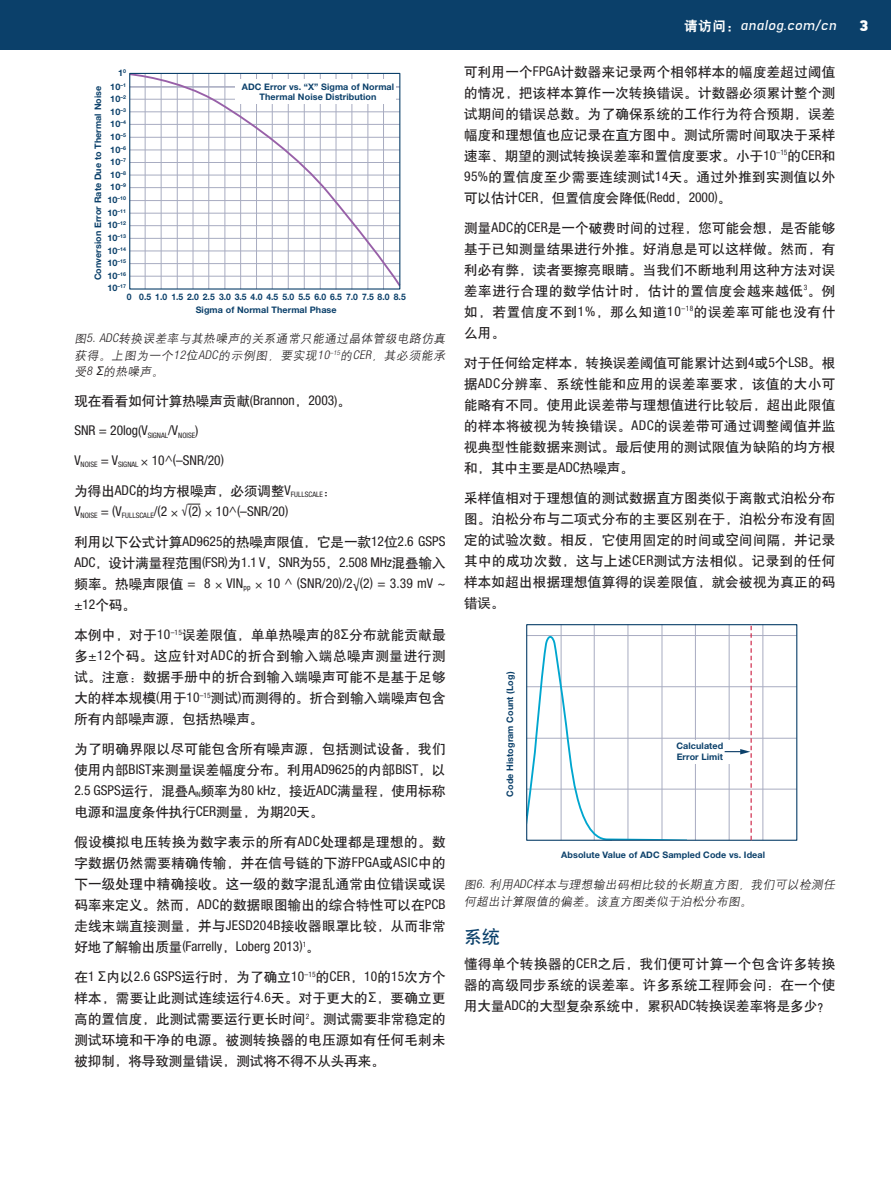
<style>
.page{position:relative;width:891px;height:1188px;background:#fff}
.page>*{position:absolute;margin:0;border:0;box-sizing:border-box;transform-origin:0 0}
.Heading_One{font:18px "H Yb 1 gj";color:#0b406a}
.t1{font:900 15px "Azbuka Std";color:#fff}
.Body_Copy{font:13.5px/21px "H Yb 1 gj";letter-spacing:.02em;color:#231f20;text-align:justify}
.Body_Copy-2{font:condensed 13.5px/21px "Helvetica Neue LT Std";color:#231f20}
.Body_Copy-3{font:13.5px "H Yb 1 gj";color:#231f20}
.t2{font:italic 500 13.5px "Azbuka Std";letter-spacing:.05em;color:#fff}
.Captions{font:italic 12px/16.5px "H Yg 2 gj";color:#231f20;text-align:justify}
.t3{font:condensed 12px "Helvetica Neue LT Std";color:#231f20}
.t4{font:700 9px/10.8px "Helvetica Neue LT Std";letter-spacing:.01em;color:#0b406a;text-align:center}
.t5{font:700 9px "Helvetica Neue LT Std";letter-spacing:.01em;color:#0b406a;scale:.95 1}
.t6{font:700 5.25px "Helvetica Neue LT Std";letter-spacing:.01em;color:#0b406a}
.s1{font-size:9px}
.s2{font-family:"Helvetica Neue LT Std";font-weight:300;font-stretch:condensed}
.s3{font-family:"Arial"}
.s4{font-family:"Helvetica Neue LT Std";font-stretch:condensed}
.s5{font-family:"H Yb 1 gj";font-stretch:normal}
.s6{font-family:"H Yb 2 gj";font-weight:400;font-style:normal}
</style>
<div class="page">
<div style="left:0;top:0;width:891px;height:50px;background:#0b406a"></div>
<svg style="left:130px;top:72px;width:271px;height:217px"></svg>
<div style="left:129px;top:73px;width:271px;height:217px;border:1px solid #0b406a"></div>
<div style="left:236px;top:79px;width:160px;height:25px;background:#fff"></div>
<hr style="left:561px;top:624px;width:1px;height:216px;background:#a8acc1">
<hr style="left:594px;top:624px;width:1px;height:216px;background:#a8acc1">
<hr style="left:628px;top:624px;width:1px;height:216px;background:#a8acc1">
<hr style="left:662px;top:624px;width:1px;height:216px;background:#a8acc1">
<hr style="left:695px;top:624px;width:1px;height:216px;background:#a8acc1">
<hr style="left:763px;top:624px;width:1px;height:216px;background:#a8acc1">
<hr style="left:527px;top:635px;width:270px;height:1px;background:#a8acc1">
<hr style="left:527px;top:686px;width:270px;height:1px;background:#a8acc1">
<hr style="left:527px;top:789px;width:270px;height:1px;background:#a8acc1">
<hr style="left:527px;top:738px;width:270px;height:1px;background:#a8acc1">
<svg style="left:528px;top:631px;width:161px;height:208px"></svg>
<div style="left:693px;top:740px;width:49px;height:24px;background:#fff"></div>
<div style="left:526px;top:624px;width:271px;height:217px;border:1px solid #0b406a"></div>
<svg style="left:725px;top:624px;width:27px;height:216px"></svg>
<svg style="left:187px;top:504px;width:13px;height:1px"></svg>
<p class="t4" style="left:118px;top:68px;width:10px">1<sup>0</sup></p>
<p class="t4" style="left:110px;top:81px;width:17px">10<sup>–1</sup></p>
<p class="t4" style="left:92px;top:280px;width:196px;rotate:-90deg">Conversion Error Rate Due to Thermal Noise</p>
<p class="t4" style="left:242px;top:81px;width:154px">ADC Error vs. “X” Sigma of Normal<br>Thermal Noise Distribution</p>
<p class="t4" style="left:110px;top:93px;width:17px">10<sup>–2</sup></p>
<p class="t4" style="left:110px;top:106px;width:17px">10<sup>–3</sup></p>
<p class="t4" style="left:110px;top:118px;width:17px">10<sup>–4</sup></p>
<p class="t4" style="left:110px;top:131px;width:17px">10<sup>–5</sup></p>
<p class="t4" style="left:110px;top:144px;width:17px">10<sup>–6</sup></p>
<p class="t4" style="left:110px;top:157px;width:17px">10<sup>–7</sup></p>
<p class="t4" style="left:110px;top:169px;width:17px">10<sup>–8</sup></p>
<p class="t4" style="left:110px;top:182px;width:17px">10<sup>–9</sup></p>
<p class="t6" style="left:107px;top:195px;width:20px"><span class="s1">10</span>–10</p>
<p class="t6" style="left:107px;top:208px;width:20px"><span class="s1">10</span>–11</p>
<p class="t6" style="left:107px;top:220px;width:20px"><span class="s1">10</span>–12</p>
<p class="t6" style="left:107px;top:233px;width:20px"><span class="s1">10</span>–13</p>
<p class="t6" style="left:107px;top:246px;width:20px"><span class="s1">10</span>–14</p>
<p class="t6" style="left:107px;top:258px;width:20px"><span class="s1">10</span>–15</p>
<p class="t6" style="left:107px;top:271px;width:20px"><span class="s1">10</span>–16</p>
<p class="t6" style="left:107px;top:283px;width:20px"><span class="s1">10</span>–17</p>
<p class="t5" style="left:127px;top:291px;width:295px">0 0.5 1.0 1.5 2.0 2.5 3.0 3.5 4.0 4.5 5.0 5.5 6.0 6.5 7.0 7.5 8.0 8.5</p>
<p class="t4" style="left:196px;top:304px;width:143px">Sigma of Normal Thermal Phase</p>
<p class="Captions" style="left:74px;top:330px;width:375px">图<span class="s2">5. ADC</span>转换误差率与其热噪声的关系通常只能通过晶体管级电路仿真获得。上图为一个<span class="s2">12</span>位<span class="s2">ADC</span>的示例图，要实现<span class="s2">10</span><sup>–15</sup>的<span class="s2">CER</span>，其必须能承受<span class="s2">8</span> <span class="s3">Σ</span>的热噪声。</p>
<p class="Body_Copy-3" style="left:74px;top:395px;width:278px">现在看看如何计算热噪声贡献<span class="s4">(Brannon</span>，<span class="s4">2003)</span>。</p>
<p class="Body_Copy-2" style="left:74px;top:420px;width:126px">SNR = 20log(V<sub>SIGNAL</sub>/V<sub>NOISE</sub>)</p>
<p class="Body_Copy-2" style="left:74px;top:450px;width:151px">V<sub>NOISE</sub> = V<sub>SIGNAL</sub> × 10^(–SNR/20)</p>
<p class="Body_Copy-2" style="left:74px;top:480px;width:264px"><span class="s5">为得出</span>ADC<span class="s5">的均方根噪声，必须调整</span>V<sub>FULLSCALE</sub><span class="s5">：<br></span>V<sub>NOISE</sub> = (V<sub>FULLSCALE</sub>/(2 × (2) × 10^(–SNR/20)</p>
<p class="Body_Copy-2" style="left:74px;top:531px;width:373px;text-align:justify"><span class="s5">利用以下公式计算</span>AD9625<span class="s5">的热噪声限值，它是一款</span>12<span class="s5">位</span>2.6 GSPS ADC<span class="s5">，设计满量程范围</span>(FSR)<span class="s5">为</span>1.1 V<span class="s5">，</span>SNR<span class="s5">为</span>55<span class="s5">，</span>2.508 MHz<span class="s5">混叠输入频率。热噪声限值</span> = 8 × VIN<sub>pp</sub> × 10 ^ (SNR/20)/2√(2) = 3.39 mV ~ ±12<span class="s5">个码。</span></p>
<p class="Body_Copy" style="left:74px;top:625px;width:373px">本例中，对于<span class="s4">10</span><sup>–15</sup>误差限值，单单热噪声的<span class="s4">8</span><span class="s3">Σ</span>分布就能贡献最多<span class="s4">±12</span>个码。这应针对<span class="s4">ADC</span>的折合到输入端总噪声测量进行测试。注意：数据手册中的折合到输入端噪声可能不是基于足够大的样本规模<span class="s4">(</span>用于<span class="s4">10</span><sup>–15</sup>测试<span class="s4">)</span>而测得的。折合到输入端噪声包含所有内部噪声源，包括热噪声。</p>
<p class="Body_Copy" style="left:74px;top:739px;width:373px">为了明确界限以尽可能包含所有噪声源，包括测试设备，我们使用内部<span class="s4">BIST</span>来测量误差幅度分布。利用<span class="s4">AD9625</span>的内部<span class="s4">BIST</span>，以<span class="s4">2.5 GSPS</span>运行，混叠<span class="s4">A</span><sub>IN</sub>频率为<span class="s4">80 kHz</span>，接近<span class="s4">ADC</span>满量程，使用标称电源和温度条件执行<span class="s4">CER</span>测量，为期<span class="s4">20</span>天。</p>
<p class="Body_Copy" style="left:74px;top:832px;width:373px">假设模拟电压转换为数字表示的所有<span class="s4">ADC</span>处理都是理想的。数字数据仍然需要精确传输，并在信号链的下游<span class="s4">FPGA</span>或<span class="s4">ASIC</span>中的下一级处理中精确接收。这一级的数字混乱通常由位错误或误码率来定义。然而，<span class="s4">ADC</span>的数据眼图输出的综合特性可以在<span class="s4">PCB</span>走线末端直接测量，并与<span class="s4">JESD204B</span>接收器眼罩比较，从而非常好地了解输出质量<span class="s4">(Farrelly</span>，<span class="s4">Loberg 2013)</span><sup>1</sup>。</p>
<p class="Body_Copy" style="left:74px;top:966px;width:373px">在<span class="s4">1</span> <span class="s3">Σ</span>内以<span class="s4">2.6 GSPS</span>运行时，为了确立<span class="s4">10</span><sup>–15</sup>的<span class="s4">CER</span>，<span class="s4">10</span>的<span class="s4">15</span>次方个样本，需要让此测试连续运行<span class="s4">4.6</span>天。对于更大的<span class="s3">Σ</span>，要确立更高的置信度，此测试需要运行更长时间<sup>2</sup>。测试需要非常稳定的测试环境和干净的电源。被测转换器的电压源如有任何毛刺未被抑制，将导致测量错误，测试将不得不从头再来。</p>
<p class="t3" style="left:181px;top:503px;width:8px">√</p>
<p class="t2" style="left:684px;top:17px;width:154px"><span class="s6">请访问：</span>analog.com/cn</p>
<p class="t1" style="left:860px;top:15px;width:10px">3</p>
<p class="Body_Copy" style="left:464px;top:61px;width:373px">可利用一个<span class="s4">FPGA</span>计数器来记录两个相邻样本的幅度差超过阈值的情况，把该样本算作一次转换错误。计数器必须累计整个测试期间的错误总数。为了确保系统的工作行为符合预期，误差幅度和理想值也应记录在直方图中。测试所需时间取决于采样速率、期望的测试转换误差率和置信度要求。小于<span class="s4">10</span><sup>–15</sup>的<span class="s4">CER</span>和<span class="s4">95%</span>的置信度至少需要连续测试<span class="s4">14</span>天。通过外推到实测值以外可以估计<span class="s4">CER</span>，但置信度会降低<span class="s4">(Redd</span>，<span class="s4">2000)</span>。</p>
<p class="Body_Copy" style="left:464px;top:217px;width:373px">测量<span class="s4">ADC</span>的<span class="s4">CER</span>是一个破费时间的过程，您可能会想，是否能够基于已知测量结果进行外推。好消息是可以这样做。然而，有利必有弊，读者要擦亮眼睛。当我们不断地利用这种方法对误差率进行合理的数学估计时，估计的置信度会越来越低<sup>3</sup>。例如，若置信度不到<span class="s4">1%</span>，那么知道<span class="s4">10</span><sup>–18</sup>的误差率可能也没有什么用。</p>
<p class="Body_Copy" style="left:464px;top:352px;width:373px">对于任何给定样本，转换误差阈值可能累计达到<span class="s4">4</span>或<span class="s4">5</span>个<span class="s4">LSB</span>。根据<span class="s4">ADC</span>分辨率、系统性能和应用的误差率要求，该值的大小可能略有不同。使用此误差带与理想值进行比较后，超出此限值的样本将被视为转换错误。<span class="s4">ADC</span>的误差带可通过调整阈值并监视典型性能数据来测试。最后使用的测试限值为缺陷的均方根和，其中主要是<span class="s4">ADC</span>热噪声。</p>
<p class="Body_Copy" style="left:464px;top:487px;width:373px">采样值相对于理想值的测试数据直方图类似于离散式泊松分布图。泊松分布与二项式分布的主要区别在于，泊松分布没有固定的试验次数。相反，它使用固定的时间或空间间隔，并记录其中的成功次数，这与上述<span class="s4">CER</span>测试方法相似。记录到的任何样本如超出根据理想值算得的误差限值，就会被视为真正的码错误。</p>
<p class="t4" style="left:504px;top:797px;width:127px;rotate:-90deg">Code Histogram Count (Log)</p>
<p class="t4" style="left:677px;top:740px;width:48px;text-align:left">Calculated<br>Error Limit</p>
<p class="t4" style="left:561px;top:849px;width:205px">Absolute Value of ADC Sampled Code vs. Ideal</p>
<p class="Captions" style="left:464px;top:877px;width:375px">图<span class="s2">6.</span> 利用<span class="s2">ADC</span>样本与理想输出码相比较的长期直方图，我们可以检测任何超出计算限值的偏差。该直方图类似于泊松分布图。</p>
<p class="Heading_One" style="left:464px;top:928px;width:37px">系统</p>
<p class="Body_Copy" style="left:464px;top:953px;width:373px">懂得单个转换器的<span class="s4">CER</span>之后，我们便可计算一个包含许多转换器的高级同步系统的误差率。许多系统工程师会问：在一个使用大量<span class="s4">ADC</span>的大型复杂系统中，累积<span class="s4">ADC</span>转换误差率将是多少？</p>
</div>
